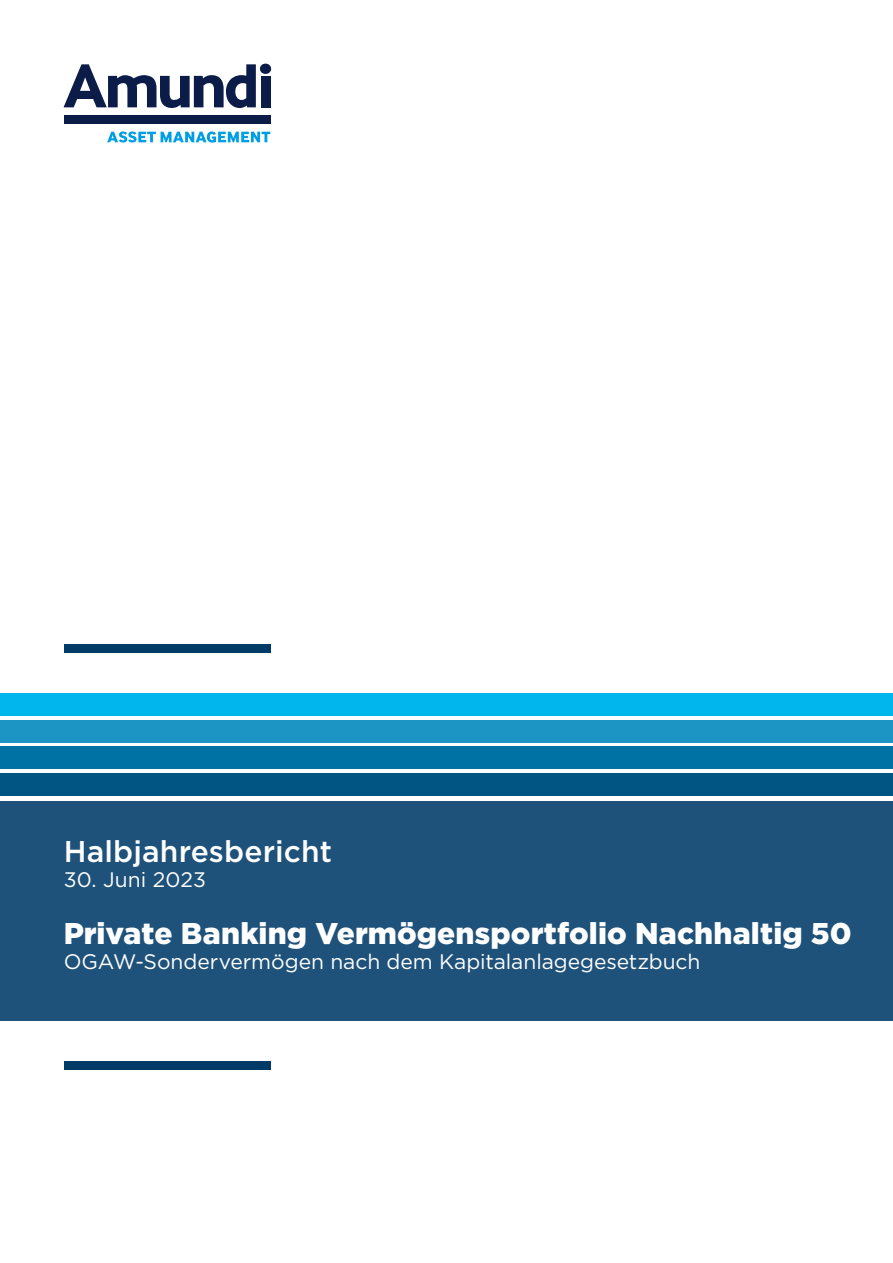
<style>
.page{position:relative;width:893px;height:1263px;background:#fff}
.page>*{position:absolute;margin:0;border:0;box-sizing:border-box;transform-origin:0 0}
.A_Titel_Fondsname{font:900 30px "Gotham";letter-spacing:.005em;color:#fff}
.A_Titel_Berichtsart{font:500 30px "Gotham";letter-spacing:.005em;color:#fff}
.A_Titel_Recht{font:21px "Gotham";color:#fff}
.A_Titel_Datum{font:21px "Gotham";letter-spacing:.005em;color:#fff}
</style>
<div class="page">
<svg style="left:64px;top:64px;width:192px;height:44px"></svg>
<div style="left:260px;top:64px;width:11px;height:10px;background:#0c1c49;border-radius:50%"></div>
<div style="left:261px;top:76px;width:9px;height:31px;background:#0c1c49"></div>
<div style="left:64px;top:115px;width:206px;height:9px;background:#0c1c49"></div>
<svg style="left:107px;top:131px;width:163px;height:12px"></svg>
<div style="left:64px;top:1061px;width:206px;height:8px;background:#003b68"></div>
<div style="left:64px;top:644px;width:206px;height:8px;background:#003b68"></div>
<div style="left:0;top:693px;width:893px;height:22px;background:#00b6ed"></div>
<div style="left:0;top:720px;width:893px;height:22px;background:#1c94c4"></div>
<div style="left:0;top:747px;width:893px;height:22px;background:#0072a3"></div>
<div style="left:0;top:774px;width:893px;height:22px;background:#005583"></div>
<div style="left:0;top:801px;width:893px;height:219px;background:#1f527a"></div>
<p class="A_Titel_Berichtsart" style="left:64px;top:831px;width:270px">Halbjahresbericht</p>
<p class="A_Titel_Datum" style="left:64px;top:866px;width:144px">30. Juni 2023</p>
<p class="A_Titel_Fondsname" style="left:64px;top:916px;width:789px">Private Banking Vermögensportfolio Nachhaltig 50</p>
<p class="A_Titel_Recht" style="left:64px;top:948px;width:638px">OGAW-Sondervermögen nach dem Kapitalanlagegesetzbuch</p>
</div>
